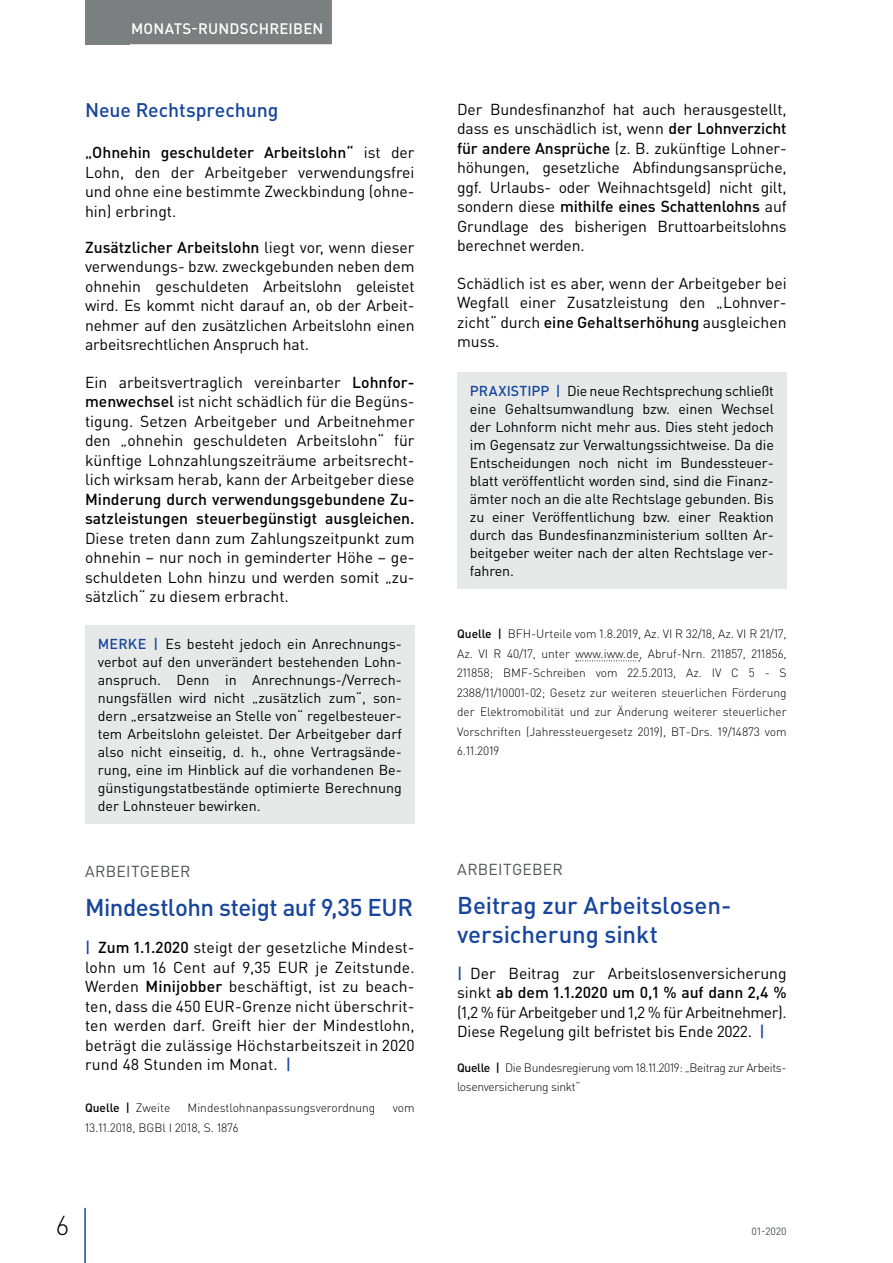
<style>
.page{position:relative;width:893px;height:1263px;background:#fff}
.page>*{position:absolute;margin:0;border:0;box-sizing:border-box;transform-origin:0 0}
.t1{font:300 27px "DIN Pro";color:#000002}
.t2{font:500 24px/28.5px "DIN Pro";letter-spacing:-.005em;color:#18469d}
.t3{font:500 19.5px "DIN Pro";letter-spacing:-.005em;color:#18469d}
.t4{font:15.75px/19.5px "DIN Pro";color:#000002;text-align:justify}
.t5{font:500 15.75px/19.5px "DIN Pro";color:#000002}
.t6{font:15.75px "DIN Pro";letter-spacing:.015em;color:#4f5152}
.t7{font:500 15px "DIN Pro";letter-spacing:.015em;color:#fff}
.t8{font:14.25px/18px "DIN Pro";letter-spacing:-.005em;color:#000002;text-align:justify}
.t9{font:300 12px/19.5px "DIN Pro";letter-spacing:-.005em;color:#000002;text-align:justify}
.t10{font:300 12px/19.5px "DIN Pro";letter-spacing:-.03em;color:#000002}
.t11{font:500 12px "DIN Pro";color:#000002}
.t12{font:10.5px "DIN Pro";color:#4f5152}
.s1{font-weight:500}
.s2{font-weight:500;color:#18469d}
.s3{font-weight:300}
</style>
<div class="page">
<div style="left:85px;top:0;width:45px;height:44px;background:#7c7f7f"></div>
<hr style="left:84px;top:1208px;width:2px;height:55px;background:#18469d">
<div style="left:122px;top:0;width:210px;height:44px;background:#7c7f7f"></div>
<div style="left:85px;top:626px;width:330px;height:198px;background:#e6e9e8"></div>
<svg style="left:576px;top:660px;width:64px;height:1px"></svg>
<div style="left:457px;top:372px;width:330px;height:216px;background:#e6e9e8"></div>
<p class="t7" style="left:131px;top:18px;width:194px">MONATS-RUNDSCHREIBEN</p>
<p class="t3" style="left:85px;top:97px;width:195px">Neue Rechtsprechung</p>
<p class="t4" style="left:85px;top:142px;width:331px"><span class="s1">„Ohnehin geschuldeter Arbeitslohn“</span> ist der Lohn, den der Arbeitgeber verwendungsfrei und ohne eine bestimmte Zweckbindung (ohne&shy;hin) erbringt.</p>
<p class="t4" style="left:85px;top:237px;width:331px"><span class="s1">Zusätzlicher Arbeitslohn</span> liegt vor, wenn dieser verwendungs- bzw. zweckgebunden neben dem ohnehin geschuldeten Arbeitslohn geleistet wird. Es kommt nicht darauf an, ob der Arbeit&shy;nehmer auf den zusätzlichen Arbeitslohn einen arbeitsrechtlichen Anspruch hat.</p>
<p class="t4" style="left:85px;top:372px;width:331px">Ein arbeitsvertraglich vereinbarter <span class="s1">Lohnfor&shy;menwechsel</span> ist nicht schädlich für die Begüns&shy;tigung. Setzen Arbeitgeber und Arbeitnehmer den „ohnehin geschuldeten Arbeitslohn“ für künftige Lohnzahlungszeiträume arbeitsrecht&shy;lich wirksam herab, kann der Arbeitgeber diese</p>
<p class="t5" style="left:85px;top:489px;width:331px">Minderung durch verwendungsgebundene Zu&shy;satzleistungen steuerbegünstigt ausgleichen.</p>
<p class="t4" style="left:85px;top:528px;width:331px">Diese treten dann zum Zahlungszeitpunkt zum ohnehin – nur noch in geminderter Höhe – ge&shy;schuldeten Lohn hinzu und werden somit „zu&shy;sätzlich“ zu diesem erbracht.</p>
<p class="t8" style="left:98px;top:634px;width:306px"><span class="s2">MERKE |</span> Es besteht jedoch ein Anrechnungs&shy;verbot auf den unverändert bestehenden Lohn&shy;anspruch. Denn in Anrechnungs-/Verrech&shy;nungsfällen wird nicht „zusätzlich zum“, son&shy;dern „ersatzweise an Stelle von“ regelbesteuer&shy;tem Arbeitslohn geleistet. Der Arbeitgeber darf also nicht einseitig, d. h., ohne Vertragsände&shy;rung, eine im Hinblick auf die vorhandenen Be&shy;günstigungstatbestände optimierte Berechnung der Lohnsteuer bewirken.</p>
<p class="t6" style="left:85px;top:860px;width:107px">ARBEITGEBER</p>
<h2 class="t2" style="left:85px;top:892px;width:329px">Mindestlohn steigt auf 9,35 EUR</h2>
<p class="t4" style="left:85px;top:937px;width:331px"><span class="s2">|</span> <span class="s1">Zum 1.1.2020</span> steigt der gesetzliche Mindest&shy;lohn um 16 Cent auf 9,35 EUR je Zeitstunde.<br>Werden <span class="s1">Minijobber</span> beschäftigt, ist zu beach&shy;ten, dass die 450 EUR-Grenze nicht überschrit&shy;ten werden darf. Greift hier der Mindestlohn, beträgt die zulässige Höchstarbeitszeit in 2020 rund 48 Stunden im Monat. <span class="s2">|</span></p>
<p class="t11" style="left:85px;top:1100px;width:87px">Quelle | <span class="s3">Zweite</span></p>
<p class="t9" style="left:188px;top:1098px;width:189px">Mindestlohnanpassungsverordnung</p>
<p class="t9" style="left:393px;top:1098px;width:23px">vom</p>
<p class="t9" style="left:85px;top:1117px;width:155px">13.11.2018, BGBl I 2018, S. 1876</p>
<p class="t4" style="left:457px;top:99px;width:331px">Der Bundesfinanzhof hat auch herausgestellt, dass es unschädlich ist, wenn <span class="s1">der Lohnverzicht für andere Ansprüche</span> (z. B. zukünftige Lohner&shy;höhungen, gesetzliche Abfindungsansprüche, ggf. Urlaubs- oder Weihnachtsgeld) nicht gilt, sondern diese <span class="s1">mithilfe eines Schattenlohns</span> auf Grundlage des bisherigen Bruttoarbeitslohns berechnet werden.</p>
<p class="t4" style="left:457px;top:273px;width:331px">Schädlich ist es aber, wenn der Arbeitgeber bei Wegfall einer Zusatzleistung den „Lohnver&shy;zicht“ durch <span class="s1">eine Gehaltserhöhung</span> ausgleichen muss.</p>
<p class="t8" style="left:470px;top:381px;width:306px"><span class="s2">PRAXISTIPP |</span> Die neue Rechtsprechung schließt eine Gehaltsumwandlung bzw. einen Wechsel der Lohnform nicht mehr aus. Dies steht jedoch im Gegensatz zur Verwaltungssichtweise. Da die Entscheidungen noch nicht im Bundessteuer&shy;blatt veröffentlicht worden sind, sind die Finanz&shy;ämter noch an die alte Rechtslage gebunden. Bis zu einer Veröffentlichung bzw. einer Reaktion durch das Bundesfinanzministerium sollten Ar&shy;beitgeber weiter nach der alten Rechtslage ver&shy;fahren.</p>
<p class="t9" style="left:457px;top:624px;width:331px"><span class="s1">Quelle |</span> BFH-Urteile vom 1.8.2019, Az. VI R 32/18, Az. VI R 21/17, Az. VI R 40/17, unter www.iww.de, Abruf-Nrn. 211857, 211856, 211858; BMF-Schreiben vom 22.5.2013, Az. IV C 5 - S 2388/11/10001-02; Gesetz zur weiteren steuerlichen Förderung der Elektromobilität und zur Änderung weiterer steuerlicher Vorschriften (Jahressteuergesetz 2019), BT-Drs. 19/14873 vom 6.11.2019</p>
<p class="t6" style="left:457px;top:859px;width:107px">ARBEITGEBER</p>
<h2 class="t2" style="left:457px;top:890px;width:276px">Beitrag zur Arbeitslosen&shy;versicherung sinkt</h2>
<p class="t4" style="left:457px;top:963px;width:331px"><span class="s2">|</span> Der Beitrag zur Arbeitslosenversicherung sinkt <span class="s1">ab dem 1.1.2020 um 0,1 % auf dann 2,4 % </span>(1,2 % für Arbeitgeber und 1,2 % für Arbeitnehmer).<br>Diese Regelung gilt befristet bis Ende 2022. <span class="s2">|</span></p>
<p class="t10" style="left:457px;top:1057px;width:331px"><span class="s1">Quelle |</span> Die Bundesregierung vom 18.11.2019: „Beitrag zur Arbeits&shy;losenversicherung sinkt“</p>
<h1 class="t1" style="left:56px;top:1207px;width:14px">6</h1>
<p class="t12" style="left:752px;top:1224px;width:37px">01-2020</p>
</div>
